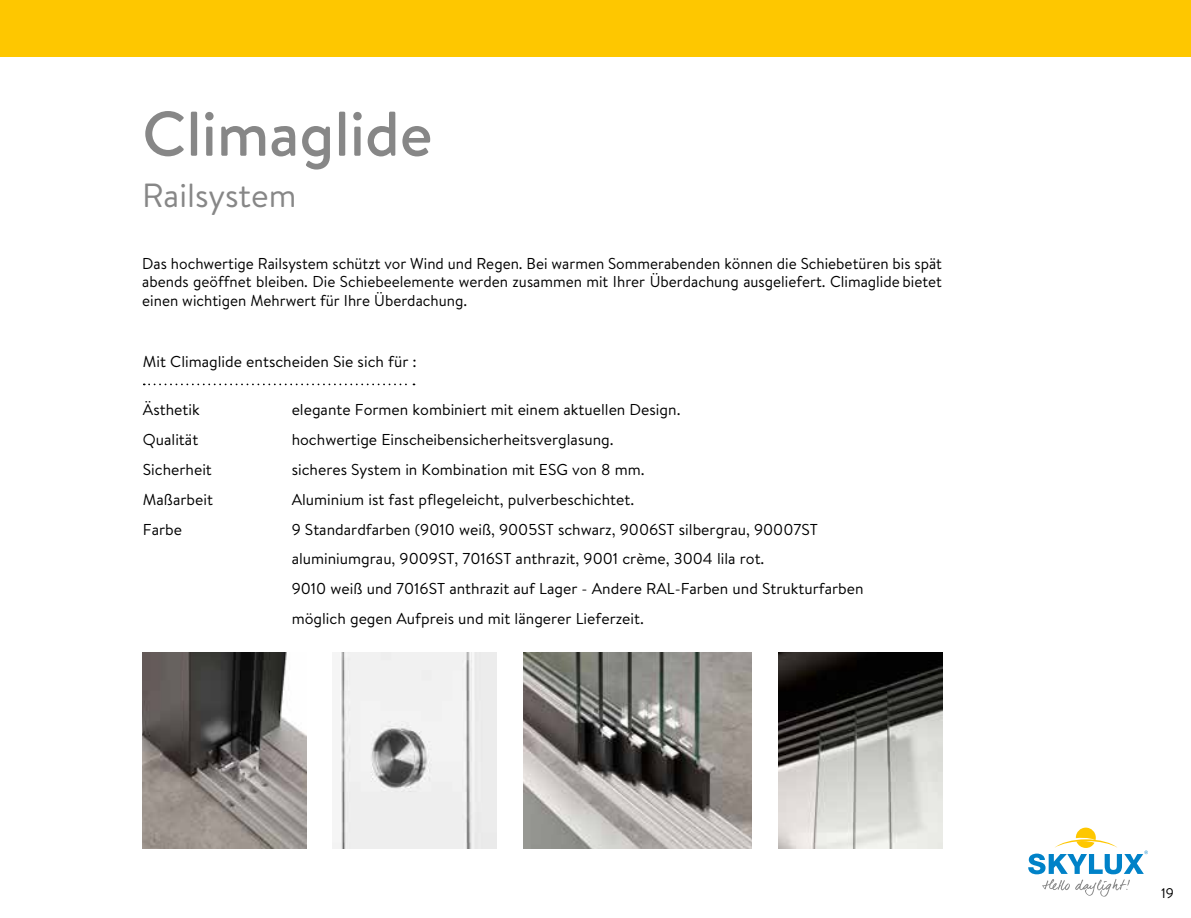
<style>
.page{position:relative;width:1191px;height:918px;background:#fff}
.page>*{position:absolute;margin:0;border:0;box-sizing:border-box;transform-origin:0 0}
.t1{font:500 63px "Brandon Text";color:#878787}
.t2{font:33.43px "Brandon Text";color:#878787}
.t3{font:15.75px/29.8px "Brandon Text";color:#000}
.t4{font:14px "Brandon Text";color:#000}
</style>
<div class="page">
<div style="left:0;top:0;width:1191px;height:57px;background:#fec700"></div>
<svg style="left:1028px;top:827px;width:120px;height:70px"></svg>
<svg style="left:144px;top:383px;width:270px;height:2px"></svg>
<img style="left:142px;top:652px;width:164px;height:196px">
<img style="left:333px;top:652px;width:163px;height:196px">
<img style="left:523px;top:652px;width:228px;height:196px">
<img style="left:778px;top:652px;width:164px;height:196px">
<h1 class="t1" style="left:142px;top:91px;width:292px">Climaglide</h1>
<h2 class="t2" style="left:142px;top:173px;width:156px">Railsystem</h2>
<p class="t3" style="left:142px;top:253px;width:801px;line-height:18.9px;text-align:justify">Das hochwertige Railsystem schützt vor Wind und Regen. Bei warmen Sommerabenden können die Schiebetüren bis spät abends geöffnet bleiben. Die Schiebeelemente werden zusammen mit Ihrer Überdachung ausgeliefert. Climaglide bietet einen wichtigen Mehrwert für Ihre Überdachung.</p>
<p class="t3" style="left:143px;top:346px;width:275px">Mit Climaglide entscheiden Sie sich für :</p>
<p class="t3" style="left:143px;top:395px;width:58px">Ästhetik</p>
<p class="t3" style="left:292px;top:395px;width:390px">elegante Formen kombiniert mit einem aktuellen Design.</p>
<p class="t3" style="left:143px;top:424px;width:57px">Qualität</p>
<p class="t3" style="left:292px;top:424px;width:323px">hochwertige Einscheibensicherheitsverglasung.</p>
<p class="t3" style="left:143px;top:454px;width:71px">Sicherheit</p>
<p class="t3" style="left:292px;top:454px;width:354px">sicheres System in Kombination mit ESG von 8 mm.</p>
<p class="t3" style="left:143px;top:484px;width:72px">Maßarbeit</p>
<p class="t3" style="left:292px;top:484px;width:344px">Aluminium ist fast pflegeleicht, pulverbeschichtet.</p>
<p class="t3" style="left:143px;top:514px;width:41px">Farbe</p>
<p class="t3" style="left:292px;top:514px;width:573px">9 Standardfarben (9010 weiß, 9005ST schwarz, 9006ST silbergrau, 90007ST aluminiumgrau, 9009ST, 7016ST anthrazit, 9001 crème, 3004 lila rot.<br>9010 weiß und 7016ST anthrazit auf Lager - Andere RAL-Farben und Strukturfarben möglich gegen Aufpreis und mit längerer Lieferzeit.</p>
<p class="t4" style="left:1161px;top:883px;width:14px">19</p>
</div>
